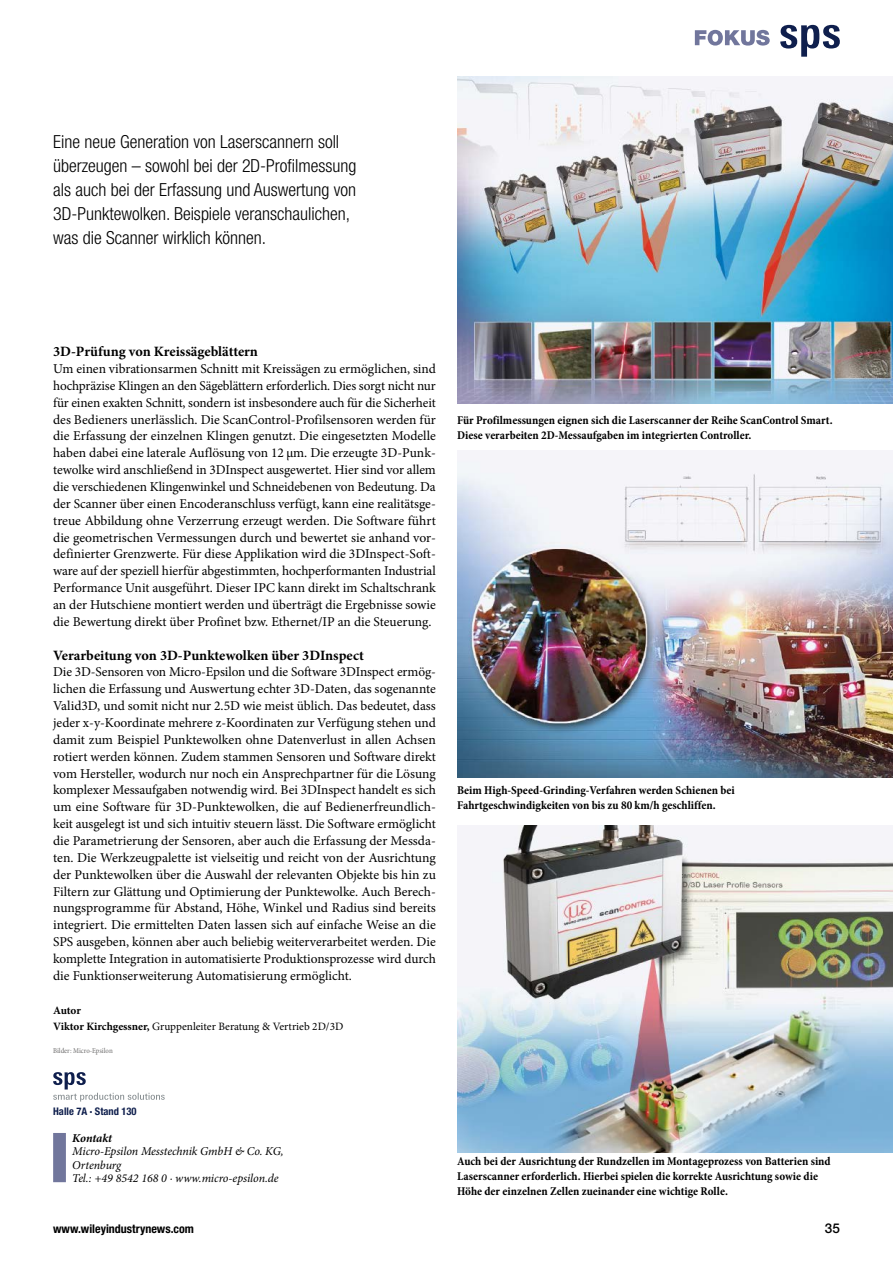
<style>
.page{position:relative;width:893px;height:1263px;background:#fff}
.page>*{position:absolute;margin:0;border:0;box-sizing:border-box;transform-origin:0 0}
.t1{font:300 condensed 18px/24px "Helvetica Neue LT Std";color:#000}
.t2{font:700 14.25px "Minion Pro";letter-spacing:-.005em;color:#000}
.t3{font:13.5px/16.8px "Minion Pro";color:#000;text-align:justify}
.t4{font:500 13.5px "Helvetica Neue LT Std";color:#000}
.t5{font:700 condensed 12px/15px "Minion Pro";color:#000}
.t6{font:italic 12px/13.5px "Minion Pro";letter-spacing:-.005em;color:#000}
.t7{font:700 condensed 12px "Helvetica Neue LT Std";color:#000}
.t8{font:italic 700 12px "Minion Pro";letter-spacing:-.01em;color:#000}
.t9{font:11.25px/16.8px "Minion Pro";color:#000}
.t10{font:700 condensed 10.5px "Helvetica Neue LT Std";color:#0f1f4d}
.t11{font:condensed 7.5px "Minion Pro";color:#706f6f}
.s1{font-weight:700}
</style>
<div class="page">
<img style="left:457px;top:77px;width:436px;height:326px">
<div style="left:53px;top:1133px;width:13px;height:49px;background:#71769c"></div>
<svg style="left:53px;top:1072px;width:112px;height:29px"></svg>
<img style="left:457px;top:451px;width:436px;height:327px">
<img style="left:457px;top:826px;width:436px;height:326px">
<svg style="left:695px;top:30px;width:75px;height:16px"></svg>
<svg style="left:780px;top:25px;width:60px;height:32px"></svg>
<h1 class="t1" style="left:53px;top:130px;width:305px">Eine neue Generation von Laserscannern soll überzeugen – sowohl bei der 2D-Profilmessung als auch bei der Erfassung und Auswertung von 3D-Punktewolken. Beispiele veranschaulichen, was die Scanner wirklich können.</h1>
<p class="t2" style="left:53px;top:342px;width:206px">3D-Prüfung von Kreissägeblättern</p>
<p class="t3" style="left:53px;top:360px;width:384px">Um einen vibrationsarmen Schnitt mit Kreissägen zu ermöglichen, sind hochpräzise Klingen an den Sägeblättern erforderlich. Dies sorgt nicht nur für einen exakten Schnitt, sondern ist insbesondere auch für die Sicherheit des Bedieners unerlässlich. Die ScanControl-Profilsensoren werden für die Erfassung der einzelnen Klingen genutzt. Die eingesetzten Modelle haben dabei eine laterale Auflösung von 12 µm. Die erzeugte 3D-Punk&shy;tewolke wird anschließend in 3DInspect ausgewertet. Hier sind vor allem die verschiedenen Klingenwinkel und Schneidebenen von Bedeutung. Da der Scanner über einen Encoderanschluss verfügt, kann eine realitätsge&shy;treue Abbildung ohne Verzerrung erzeugt werden. Die Software führt die geometrischen Vermessungen durch und bewertet sie anhand vor&shy;definierter Grenzwerte. Für diese Applikation wird die 3DInspect-Soft&shy;ware auf der speziell hierfür abgestimmten, hochperformanten Industrial Performance Unit ausgeführt. Dieser IPC kann direkt im Schaltschrank an der Hutschiene montiert werden und überträgt die Ergebnisse sowie die Bewertung direkt über Profinet bzw. Ethernet/IP an die Steuerung.</p>
<p class="t2" style="left:53px;top:645px;width:312px">Verarbeitung von 3D-Punktewolken über 3DInspect</p>
<p class="t3" style="left:53px;top:664px;width:384px">Die 3D-Sensoren von Micro-Epsilon und die Software 3DInspect ermög&shy;lichen die Erfassung und Auswertung echter 3D-Daten, das sogenannte Valid3D, und somit nicht nur 2.5D wie meist üblich. Das bedeutet, dass jeder x-y-Koordinate mehrere z-Koordinaten zur Verfügung stehen und damit zum Beispiel Punktewolken ohne Datenverlust in allen Achsen rotiert werden können. Zudem stammen Sensoren und Software direkt vom Hersteller, wodurch nur noch ein Ansprechpartner für die Lösung komplexer Messaufgaben notwendig wird. Bei 3DInspect handelt es sich um eine Software für 3D-Punktewolken, die auf Bedienerfreundlich&shy;keit ausgelegt ist und sich intuitiv steuern lässt. Die Software ermöglicht die Parametrierung der Sensoren, aber auch die Erfassung der Messda&shy;ten. Die Werkzeugpalette ist vielseitig und reicht von der Ausrichtung der Punktewolken über die Auswahl der relevanten Objekte bis hin zu Filtern zur Glättung und Optimierung der Punktewolke. Auch Berech&shy;nungsprogramme für Abstand, Höhe, Winkel und Radius sind bereits integriert. Die ermittelten Daten lassen sich auf einfache Weise an die SPS ausgeben, können aber auch beliebig weiterverarbeitet werden. Die komplette Integration in automatisierte Produktionsprozesse wird durch die Funktionserweiterung Automatisierung ermöglicht.</p>
<p class="t9" style="left:53px;top:1002px;width:292px"><span class="s1">Autor<br>Viktor Kirchgessner,</span> Gruppenleiter Beratung &amp; Vertrieb 2D/3D</p>
<p class="t11" style="left:53px;top:1046px;width:61px">Bilder: Micro-Epsilon</p>
<p class="t10" style="left:53px;top:1105px;width:85px">Halle 7A · Stand 130</p>
<p class="t8" style="left:72px;top:1129px;width:41px">Kontakt</p>
<p class="t6" style="left:72px;top:1144px;width:213px">Micro-Epsilon Messtechnik GmbH &amp; Co. KG,<br>Ortenburg<br>Tel.: +49 8542 168 0 · www.micro-epsilon.de</p>
<p class="t5" style="left:457px;top:412px;width:377px">Für Profilmessungen eignen sich die Laserscanner der Reihe ScanControl Smart.<br>Diese verarbeiten 2D-Messaufgaben im integrierten Controller.</p>
<p class="t5" style="left:457px;top:783px;width:279px">Beim High-Speed-Grinding-Verfahren werden Schienen bei<br>Fahrtgeschwindigkeiten von bis zu 80 km/h geschliffen.</p>
<p class="t5" style="left:457px;top:1154px;width:375px">Auch bei der Ausrichtung der Rundzellen im Montageprozess von Batterien sind<br>Laserscanner erforderlich. Hierbei spielen die korrekte Ausrichtung sowie die<br>Höhe der einzelnen Zellen zueinander eine wichtige Rolle.</p>
<p class="t7" style="left:53px;top:1221px;width:142px">www.wileyindustrynews.com</p>
<p class="t4" style="left:825px;top:1220px;width:17px">35</p>
</div>
